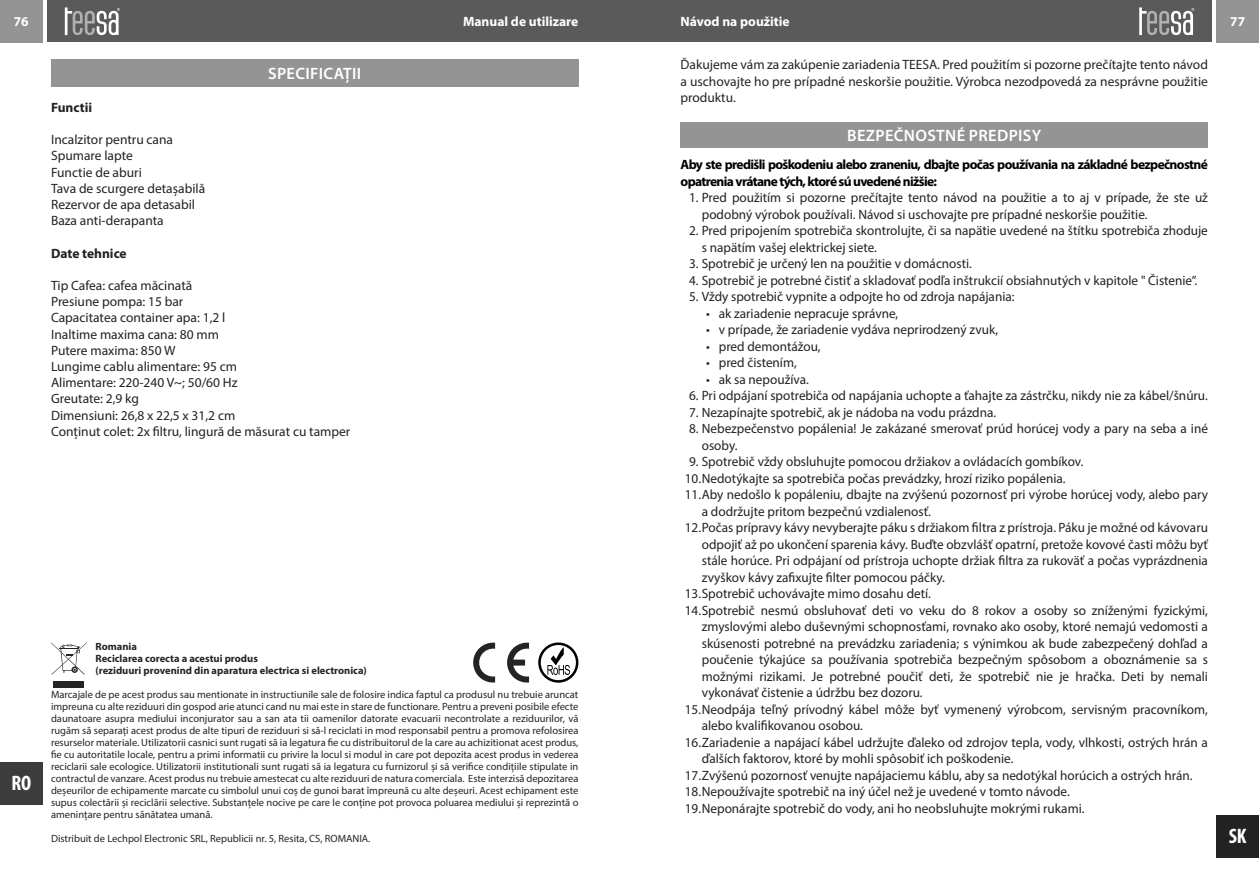
<style>
.page{position:relative;width:1259px;height:893px;background:#fff}
.page>*{position:absolute;margin:0;border:0;box-sizing:border-box;transform-origin:0 0}
.t1{font:700 condensed 21px "Myriad Pro";color:#fff}
.t2{font:600 16.5px "Myriad Pro";letter-spacing:.02em;color:#fff}
.t3{font:13.5px/16.2px "Myriad Pro";color:#222}
.t4{font:13.5px/16.5px "Myriad Pro";color:#242424;text-align:justify}
.t5{font:700 13.5px/16.5px "Myriad Pro";letter-spacing:-.05em;color:#000}
.t6{font:700 13.5px "Myriad Pro";color:#fff}
.t7{font:700 13.5px "Myriad Pro";color:#222}
.t8{font:10.5px/12px "Myriad Pro";color:#242424;text-align:justify}
.t9{font:700 10.5px/12px "Myriad Pro";color:#242424}
</style>
<div class="page">
<div style="left:629px;top:0;width:583px;height:42px;background:#5a5a5a"></div>
<div style="left:1216px;top:0;width:43px;height:43px;background:#949494"></div>
<svg style="left:1139px;top:7px;width:55px;height:28px"></svg>
<div style="left:1216px;top:815px;width:43px;height:42px;background:#222"></div>
<div style="left:680px;top:123px;width:528px;height:25px;background:#949494"></div>
<div style="left:0;top:0;width:43px;height:43px;background:#949494"></div>
<div style="left:47px;top:0;width:582px;height:42px;background:#5a5a5a"></div>
<svg style="left:65px;top:7px;width:55px;height:28px"></svg>
<div style="left:0;top:762px;width:43px;height:42px;background:#3c3c3c"></div>
<svg style="left:473px;top:642px;width:56px;height:41px"></svg>
<div style="left:53px;top:681px;width:31px;height:6px;background:#242424"></div>
<svg style="left:51px;top:642px;width:36px;height:33px"></svg>
<svg style="left:538px;top:642px;width:40px;height:41px"></svg>
<div style="left:51px;top:60px;width:527px;height:27px;background:#949494"></div>
<p class="t6" style="left:14px;top:16px;width:16px">76</p>
<p class="t6" style="left:463px;top:16px;width:117px">Manual de utilizare</p>
<p class="t6" style="left:680px;top:16px;width:117px">Manual de utilizare</p>
<p class="t6" style="left:1230px;top:16px;width:16px">77</p>
<p class="t6" style="left:469px;top:16px;width:104px">Návod na použiti</p>
<p class="t6" style="left:680px;top:16px;width:111px">Návod na použitie</p>
<p class="t2" style="left:268px;top:66px;width:95px">SPECIFICAȚII</p>
<p class="t7" style="left:51px;top:102px;width:43px">Functii</p>
<p class="t3" style="left:51px;top:133px;width:156px">Incalzitor pentru cana<br>Spumare lapte<br>Functie de aburi<br>Tava de scurgere detașabilă<br>Rezervor de apa detasabil<br>Baza anti-derapanta</p>
<p class="t7" style="left:51px;top:247px;width:77px">Date tehnice</p>
<p class="t3" style="left:51px;top:278px;width:301px">Tip Cafea: cafea măcinată<br>Presiune pompa: 15 bar<br>Capacitatea container apa: 1,2 l<br>Inaltime maxima cana: 80 mm<br>Putere maxima: 850 W<br>Lungime cablu alimentare: 95 cm<br>Alimentare: 220-240 V~; 50/60 Hz<br>Greutate: 2,9 kg<br>Dimensiuni: 26,8 x 22,5 x 31,2 cm<br>Conținut colet: 2x filtru, lingură de măsurat cu tamper</p>
<h1 class="t1" style="left:11px;top:775px;width:21px">RO</h1>
<p class="t9" style="left:95px;top:641px;width:273px">Romania<br>Reciclarea corecta a acestui produs<br>(reziduuri provenind din aparatura electrica si electronica)</p>
<p class="t8" style="left:51px;top:689px;width:529px">Marcajale de pe acest produs sau mentionate in instructiunile sale de folosire indica faptul ca produsul nu trebuie aruncat impreuna cu alte reziduuri din gospod arie atunci cand nu mai este in stare de functionare. Pentru a preveni posibile efecte daunatoare asupra mediului inconjurator sau a san ata tii oamenilor datorate evacuarii necontrolate a reziduurilor, vă rugăm să separați acest produs de alte tipuri de reziduuri si să-l reciclati in mod responsabil pentru a promova refolosirea resurselor materiale. Utilizatorii casnici sunt rugati să ia legatura fie cu distribuitorul de la care au achizitionat acest produs, fie cu autoritatile locale, pentru a primi informatii cu privire la locul si modul in care pot depozita acest produs in vederea reciclarii sale ecologice. Utilizatorii institutionali sunt rugati să ia legatura cu furnizorul și să verifice condițiile stipulate in contractul de vanzare. Acest produs nu trebuie amestecat cu alte reziduuri de natura comerciala. Este interzisă depozitarea deșeurilor de echipamente marcate cu simbolul unui coș de gunoi barat împreună cu alte deșeuri. Acest echipament este supus colectării și reciclării selective. Substanțele nocive pe care le conține pot provoca poluarea mediului și reprezintă o amenințare pentru sănătatea umană.</p>
<p class="t8" style="left:51px;top:833px;width:321px">Distribuit de Lechpol Electronic SRL, Republicii nr. 5, Resita, CS, ROMANIA.</p>
<p class="t4" style="left:680px;top:57px;width:529px">Ďakujeme vám za zakúpenie zariadenia TEESA. Pred použitím si pozorne prečítajte tento návod a uschovajte ho pre prípadné neskoršie použitie. Výrobca nezodpovedá za nesprávne použitie produktu.</p>
<p class="t2" style="left:847px;top:129px;width:196px">BEZPEČNOSTNÉ PREDPISY</p>
<p class="t5" style="left:680px;top:157px;width:529px">Aby ste predišli poškodeniu alebo zraneniu, dbajte počas používania na základné bezpečnostné opatrenia vrátane tých,ktorésúuvedenénižšie:</p>
<p class="t3" style="left:702px;top:190px;width:507px;text-indent:-13px">1. Pred použitím si pozorne prečítajte tento návod na použitie a to aj v prípade, že ste už podobný výrobok používali. Návod si uschovajte pre prípadné neskoršie použitie.</p>
<p class="t3" style="left:702px;top:223px;width:507px;text-indent:-13px">2. Pred pripojením spotrebiča skontrolujte, či sa napätie uvedené na štítku spotrebiča zhoduje s napätím vašej elektrickej siete.</p>
<p class="t3" style="left:689px;top:257px;width:284px">3. Spotrebič je určený len na použitie v domácnosti.</p>
<p class="t3" style="left:689px;top:273px;width:510px">4. Spotrebič je potrebné čistiť a skladovať podľa inštrukcií obsiahnutých v kapitole " Čistenie”.</p>
<p class="t3" style="left:689px;top:290px;width:327px">5. Vždy spotrebič vypnite a odpojte ho od zdroja napájania:</p>
<p class="t3" style="left:706px;top:306px;width:194px">• ak zariadenie nepracuje správne,</p>
<p class="t3" style="left:706px;top:323px;width:294px">• v prípade, že zariadenie vydáva neprirodzený zvuk,</p>
<p class="t3" style="left:706px;top:339px;width:116px">• pred demontážou,</p>
<p class="t3" style="left:706px;top:356px;width:92px">• pred čistením,</p>
<p class="t3" style="left:706px;top:372px;width:104px">• ak sa nepoužíva.</p>
<p class="t3" style="left:689px;top:389px;width:520px">6. Pri odpájaní spotrebiča od napájania uchopte a ťahajte za zástrčku, nikdy nie za kábel/šnúru.</p>
<p class="t3" style="left:689px;top:405px;width:309px">7. Nezapínajte spotrebič, ak je nádoba na vodu prázdna.</p>
<p class="t3" style="left:702px;top:421px;width:508px;text-indent:-13px">8. Nebezpečenstvo popálenia! Je zakázané smerovať prúd horúcej vody a pary na seba a iné osoby.</p>
<p class="t3" style="left:689px;top:455px;width:396px">9. Spotrebič vždy obsluhujte pomocou držiakov a ovládacích gombíkov.</p>
<p class="t3" style="left:685px;top:471px;width:382px">10.Nedotýkajte sa spotrebiča počas prevádzky, hrozí riziko popálenia.</p>
<p class="t3" style="left:685px;top:488px;width:525px">11.Aby nedošlo k popáleniu, dbajte na zvýšenú pozornosť pri výrobe horúcej vody, alebo pary</p>
<p class="t3" style="left:702px;top:504px;width:231px">a dodržujte pritom bezpečnú vzdialenosť.</p>
<p class="t3" style="left:685px;top:521px;width:524px">12.Počas prípravy kávy nevyberajte páku s držiakom filtra z prístroja. Páku je možné od kávovaru</p>
<p class="t3" style="left:702px;top:537px;width:507px">odpojiť až po ukončení sparenia kávy. Buďte obzvlášť opatrní, pretože kovové časti môžu byť</p>
<p class="t3" style="left:702px;top:554px;width:507px">stále horúce. Pri odpájaní od prístroja uchopte držiak filtra za rukoväť a počas vyprázdnenia</p>
<p class="t3" style="left:702px;top:570px;width:245px">zvyškov kávy zafixujte filter pomocou páčky.</p>
<p class="t3" style="left:685px;top:587px;width:248px">13.Spotrebič uchovávajte mimo dosahu detí.</p>
<p class="t3" style="left:685px;top:603px;width:525px">14.Spotrebič nesmú obsluhovať deti vo veku do 8 rokov a osoby so zníženými fyzickými,</p>
<p class="t3" style="left:702px;top:620px;width:507px">zmyslovými alebo duševnými schopnosťami, rovnako ako osoby, ktoré nemajú vedomosti a</p>
<p class="t3" style="left:702px;top:636px;width:507px">skúsenosti potrebné na prevádzku zariadenia; s výnimkou ak bude zabezpečený dohľad a</p>
<p class="t3" style="left:702px;top:653px;width:508px">poučenie týkajúce sa používania spotrebiča bezpečným spôsobom a oboznámenie sa s</p>
<p class="t3" style="left:702px;top:669px;width:507px">možnými rizikami. Je potrebné poučiť deti, že spotrebič nie je hračka. Deti by nemali</p>
<p class="t3" style="left:702px;top:686px;width:222px">vykonávať čistenie a údržbu bez dozoru.</p>
<p class="t3" style="left:685px;top:702px;width:525px">15.Neodpája teľný prívodný kábel môže byť vymenený výrobcom, servisným pracovníkom,</p>
<p class="t3" style="left:702px;top:719px;width:163px">alebo kvalifikovanou osobou.</p>
<p class="t3" style="left:685px;top:735px;width:524px">16.Zariadenie a napájací kábel udržujte ďaleko od zdrojov tepla, vody, vlhkosti, ostrých hrán a</p>
<p class="t3" style="left:702px;top:752px;width:313px">ďalších faktorov, ktoré by mohli spôsobiť ich poškodenie.</p>
<p class="t3" style="left:685px;top:768px;width:509px">17.Zvýšenú pozornosť venujte napájaciemu káblu, aby sa nedotýkal horúcich a ostrých hrán.</p>
<p class="t3" style="left:685px;top:785px;width:386px">18.Nepoužívajte spotrebič na iný účel než je uvedené v tomto návode.</p>
<p class="t3" style="left:685px;top:801px;width:401px">19.Neponárajte spotrebič do vody, ani ho neobsluhujte mokrými rukami.</p>
<h1 class="t1" style="left:1228px;top:827px;width:19px">SK</h1>
</div>
